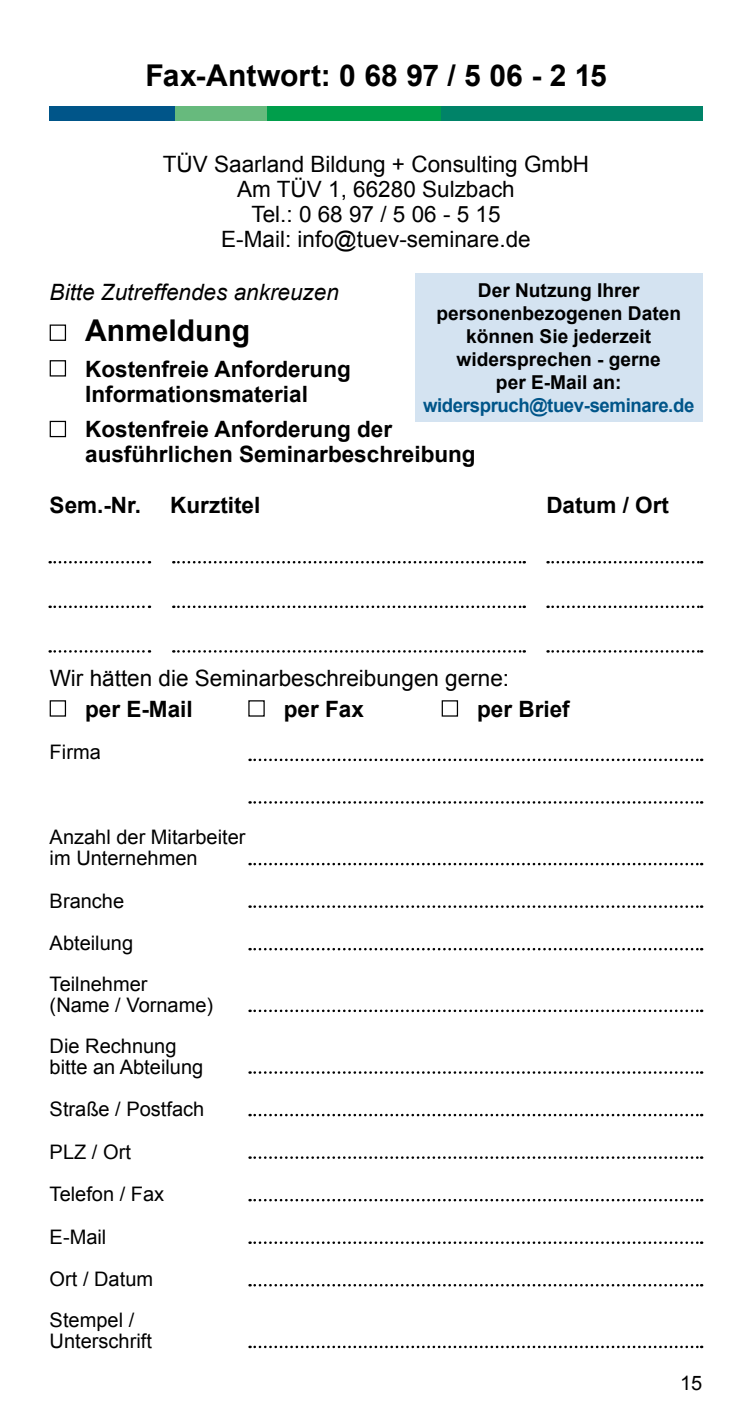
<style>
.page{position:relative;width:745px;height:1418px;background:#fff}
.page>*{position:absolute;margin:0;border:0;box-sizing:border-box;transform-origin:0 0}
.t1{font:700 30px "Arial";color:#000}
.t2{font:700 22.5px/25px "Arial";color:#000}
.t3{font:22.5px/25px "Arial";color:#000;text-align:center}
.t4{font:italic 22.5px "Arial";color:#000}
.t5{font:20px/42.5px "Arial";color:#000}
.t6{font:700 19.25px/23px "Arial";color:#000;text-align:center}
.t7{font:700 19.25px "Arial";letter-spacing:-.02em;color:#005589}
</style>
<div class="page">
<div style="left:50px;top:700px;width:16px;height:16px;border:1px solid #000"></div>
<div style="left:441px;top:700px;width:17px;height:16px;border:1px solid #000"></div>
<div style="left:415px;top:273px;width:287px;height:149px;background:#d4e3f1"></div>
<div style="left:50px;top:324px;width:16px;height:17px;border:1px solid #000"></div>
<div style="left:50px;top:360px;width:16px;height:16px;border:1px solid #000"></div>
<div style="left:50px;top:421px;width:16px;height:16px;border:1px solid #000"></div>
<div style="left:50px;top:106px;width:125px;height:14px;background:#005589"></div>
<div style="left:175px;top:106px;width:92px;height:14px;background:#67ba7d"></div>
<div style="left:267px;top:106px;width:174px;height:14px;background:#009e4b"></div>
<div style="left:441px;top:106px;width:261px;height:14px;background:#008368"></div>
<svg style="left:50px;top:561px;width:100px;height:2px"></svg>
<svg style="left:50px;top:605px;width:100px;height:3px"></svg>
<svg style="left:50px;top:650px;width:100px;height:2px"></svg>
<svg style="left:173px;top:561px;width:351px;height:2px"></svg>
<svg style="left:173px;top:605px;width:351px;height:3px"></svg>
<svg style="left:173px;top:650px;width:351px;height:2px"></svg>
<svg style="left:547px;top:561px;width:154px;height:2px"></svg>
<svg style="left:249px;top:758px;width:452px;height:3px"></svg>
<svg style="left:249px;top:801px;width:452px;height:2px"></svg>
<svg style="left:249px;top:947px;width:452px;height:3px"></svg>
<svg style="left:249px;top:1009px;width:452px;height:3px"></svg>
<svg style="left:249px;top:1284px;width:452px;height:2px"></svg>
<svg style="left:249px;top:862px;width:452px;height:3px"></svg>
<svg style="left:249px;top:1071px;width:452px;height:2px"></svg>
<svg style="left:249px;top:1345px;width:452px;height:3px"></svg>
<svg style="left:249px;top:1113px;width:452px;height:3px"></svg>
<svg style="left:249px;top:1156px;width:452px;height:2px"></svg>
<svg style="left:249px;top:1198px;width:452px;height:3px"></svg>
<svg style="left:249px;top:1241px;width:452px;height:2px"></svg>
<svg style="left:249px;top:905px;width:452px;height:2px"></svg>
<svg style="left:547px;top:605px;width:154px;height:3px"></svg>
<svg style="left:547px;top:650px;width:154px;height:2px"></svg>
<h1 class="t1" style="left:145px;top:55px;width:462px">Fax-Antwort: 0 68 97 / 5 06 - 2 15</h1>
<p class="t3" style="left:163px;top:152px;width:427px">TÜV Saarland Bildung + Consulting GmbH<br>Am TÜV 1, 66280 Sulzbach<br>Tel.: 0 68 97 / 5 06 - 5 15<br>E-Mail: info@tuev-seminare.de</p>
<p class="t4" style="left:50px;top:277px;width:290px">Bitte Zutreffendes ankreuzen</p>
<p class="t6" style="left:436px;top:279px;width:246px">Der Nutzung Ihrer personenbezogenen Daten können Sie jederzeit widersprechen - gerne<br>per E-Mail an:</p>
<p class="t7" style="left:423px;top:392px;width:272px">widerspruch@tuev-seminare.de</p>
<h1 class="t1" style="left:85px;top:310px;width:166px">Anmeldung</h1>
<p class="t2" style="left:85px;top:357px;width:267px">Kostenfreie Anforderung<br>Informationsmaterial</p>
<p class="t2" style="left:85px;top:417px;width:392px">Kostenfreie Anforderung der ausführlichen Seminarbeschreibung</p>
<p class="t2" style="left:50px;top:493px;width:93px">Sem.-Nr.</p>
<p class="t2" style="left:170px;top:493px;width:91px">Kurztitel</p>
<p class="t2" style="left:546px;top:493px;width:124px">Datum / Ort</p>
<p class="t3" style="left:50px;top:666px;width:460px">Wir hätten die Seminarbeschreibungen gerne:</p>
<p class="t2" style="left:85px;top:697px;width:109px">per E-Mail</p>
<p class="t2" style="left:283px;top:697px;width:82px">per Fax</p>
<p class="t2" style="left:477px;top:697px;width:94px">per Brief</p>
<p class="t5" style="left:50px;top:731px;width:53px">Firma</p>
<p class="t5" style="left:50px;top:826px;width:197px;line-height:21.2px">Anzahl der Mitarbeiter im Unternehmen</p>
<p class="t5" style="left:50px;top:879px;width:85px">Branche<br>Abteilung</p>
<p class="t5" style="left:50px;top:973px;width:165px;line-height:21.2px">Teilnehmer<br>(Name / Vorname)</p>
<p class="t5" style="left:50px;top:1035px;width:155px;line-height:21.2px">Die Rechnung bitte an Abteilung</p>
<p class="t5" style="left:50px;top:1088px;width:156px">Straße / Postfach<br>PLZ / Ort<br>Telefon / Fax<br>E-Mail<br>Ort / Datum</p>
<p class="t5" style="left:50px;top:1309px;width:104px;line-height:21.2px">Stempel /<br>Unterschrift</p>
<p class="t5" style="left:679px;top:1361px;width:24px">15</p>
</div>
